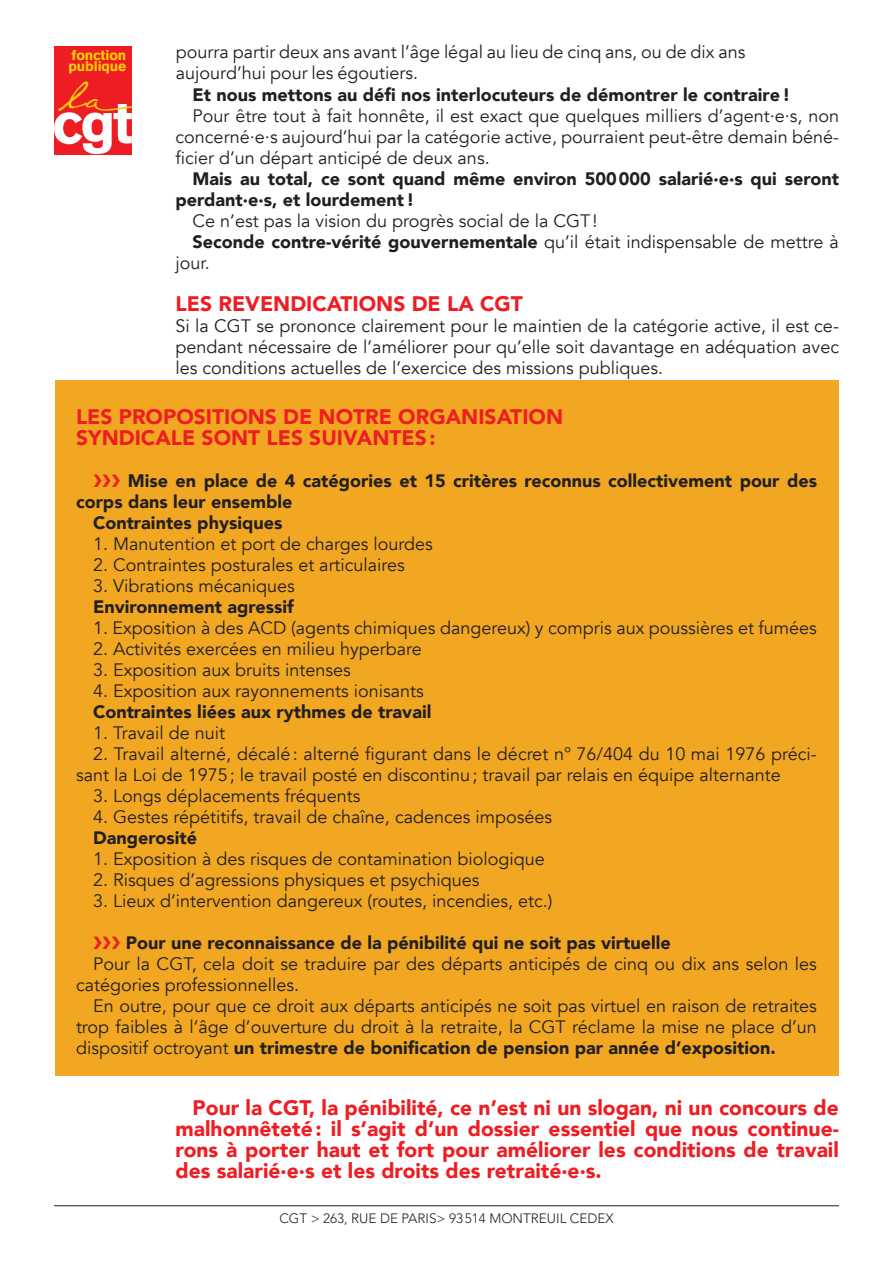
<style>
.page{position:relative;width:893px;height:1263px;background:#fff}
.page>*{position:absolute;margin:0;border:0;box-sizing:border-box;transform-origin:0 0}
.t1{font:900 21px/21px "Avenir";color:#ee1d23}
.t2{font:18px/21px "Avenir";color:#231f20}
.t3{font:900 18px/21px "Avenir";color:#231f20}
.t4{font:700 13.95px/12px "Akzidenz Grotesk BQ";letter-spacing:-.01em;color:#fed304}
.t5{font:300 13.5px "Avenir LT Std";color:#231f20}
.s1{font-weight:400}
.s2{color:#ee1d23}
</style>
<div class="page">
<hr style="left:54px;top:1205px;width:785px;height:1px;background:#231f20">
<div style="left:54px;top:46px;width:78px;height:109px;background:#ee1d23"></div>
<svg style="left:54px;top:81px;width:78px;height:73px"></svg>
<div style="left:55px;top:381px;width:783px;height:695px;background:#f1a722"></div>
<p class="t4" style="left:69px;top:49px;width:59px">fonction publique</p>
<p class="t2" style="left:176px;top:41px;width:571px;line-height:21.6px">pourra partir deux ans avant l’âge légal au lieu de cinq ans, ou de dix ans aujourd’hui pour les égoutiers.</p>
<p class="t3" style="left:193px;top:83px;width:599px">Et nous mettons au défi nos interlocuteurs de démontrer le contraire !</p>
<p class="t2" style="left:176px;top:105px;width:665px;text-align:justify;text-indent:17px">Pour être tout à fait honnête, il est exact que quelques milliers d’agent·e·s, non concerné·e·s aujourd’hui par la catégorie active, pourraient peut-être demain béné&shy;ficier d’un départ anticipé de deux ans.</p>
<p class="t3" style="left:176px;top:167px;width:665px;text-indent:17px">Mais au total, ce sont quand même environ 500000 salarié·e·s qui seront perdant·e·s, et lourdement !</p>
<p class="t2" style="left:193px;top:210px;width:406px">Ce n’est pas la vision du progrès social de la CGT!</p>
<p class="t3" style="left:193px;top:230px;width:648px">Seconde contre-vérité gouvernementale <span class="s1">qu’il était indispensable de mettre à</span></p>
<p class="t2" style="left:176px;top:252px;width:36px">jour.</p>
<p class="t1" style="left:176px;top:292px;width:349px">LES REVENDICATIONS DE LA CGT</p>
<p class="t2" style="left:176px;top:315px;width:665px;text-align:justify">Si la CGT se prononce clairement pour le maintien de la catégorie active, il est ce&shy;pendant nécessaire de l’améliorer pour qu’elle soit davantage en adéquation avec les conditions actuelles de l’exercice des missions publiques.</p>
<p class="t1" style="left:76px;top:405px;width:489px">LES PROPOSITIONS DE NOTRE ORGANISATION<br>SYNDICALE SONT LES SUIVANTES:</p>
<p class="t3" style="left:93px;top:470px;width:725px"><span class="s2">❯❯❯</span> Mise en place de 4 catégories et 15 critères reconnus collectivement pour des</p>
<p class="t3" style="left:76px;top:491px;width:218px">corps dans leur ensemble</p>
<p class="t3" style="left:93px;top:512px;width:191px">Contraintes physiques</p>
<p class="t2" style="left:93px;top:533px;width:341px">1. Manutention et port de charges lourdes</p>
<p class="t2" style="left:93px;top:554px;width:313px">2. Contraintes posturales et articulaires</p>
<p class="t2" style="left:93px;top:575px;width:203px">3. Vibrations mécaniques</p>
<p class="t3" style="left:93px;top:596px;width:202px">Environnement agressif</p>
<p class="t2" style="left:93px;top:617px;width:725px">1. Exposition à des ACD (agents chimiques dangereux) y compris aux poussières et fumées</p>
<p class="t2" style="left:93px;top:638px;width:330px">2. Activités exercées en milieu hyperbare</p>
<p class="t2" style="left:93px;top:659px;width:259px">3. Exposition aux bruits intenses</p>
<p class="t2" style="left:93px;top:680px;width:332px">4. Exposition aux rayonnements ionisants</p>
<p class="t3" style="left:93px;top:701px;width:340px">Contraintes liées aux rythmes de travail</p>
<p class="t2" style="left:93px;top:722px;width:133px">1. Travail de nuit</p>
<p class="t2" style="left:76px;top:743px;width:742px;text-indent:17px">2. Travail alterné, décalé: alterné figurant dans le décret n° 76/404 du 10 mai 1976 préci&shy;sant la Loi de 1975; le travail posté en discontinu; travail par relais en équipe alternante</p>
<p class="t2" style="left:93px;top:785px;width:269px">3. Longs déplacements fréquents</p>
<p class="t2" style="left:93px;top:806px;width:461px">4. Gestes répétitifs, travail de chaîne, cadences imposées</p>
<p class="t3" style="left:93px;top:827px;width:105px">Dangerosité</p>
<p class="t2" style="left:93px;top:849px;width:453px">1. Exposition à des risques de contamination biologique</p>
<p class="t2" style="left:93px;top:870px;width:388px">2. Risques d’agressions physiques et psychiques</p>
<p class="t2" style="left:93px;top:891px;width:461px">3. Lieux d’intervention dangereux (routes, incendies, etc.)</p>
<p class="t3" style="left:93px;top:932px;width:579px"><span class="s2">❯❯❯</span> Pour une reconnaissance de la pénibilité qui ne soit pas virtuelle</p>
<p class="t2" style="left:93px;top:954px;width:725px">Pour la CGT, cela doit se traduire par des départs anticipés de cinq ou dix ans selon les</p>
<p class="t2" style="left:76px;top:975px;width:224px">catégories professionnelles.</p>
<p class="t2" style="left:93px;top:996px;width:725px">En outre, pour que ce droit aux départs anticipés ne soit pas virtuel en raison de retraites</p>
<p class="t2" style="left:76px;top:1017px;width:742px">trop faibles à l’âge d’ouverture du droit à la retraite, la CGT réclame la mise ne place d’un</p>
<p class="t3" style="left:76px;top:1037px;width:701px"><span class="s1">dispositif octroyant</span> un trimestre de bonification de pension par année d’exposition.</p>
<p class="t1" style="left:176px;top:1096px;width:665px;text-align:justify;text-indent:17px">Pour la CGT, la pénibilité, ce n’est ni un slogan, ni un concours de malhonnêteté: il s’agit d’un dossier essentiel que nous continue&shy;rons à porter haut et fort pour améliorer les conditions de travail des salarié·e·s et les droits des retraité·e·s.</p>
<p class="t5" style="left:279px;top:1210px;width:336px">CGT &gt; 263, RUE DE PARIS&gt; 93514 MONTREUIL CEDEX</p>
</div>
